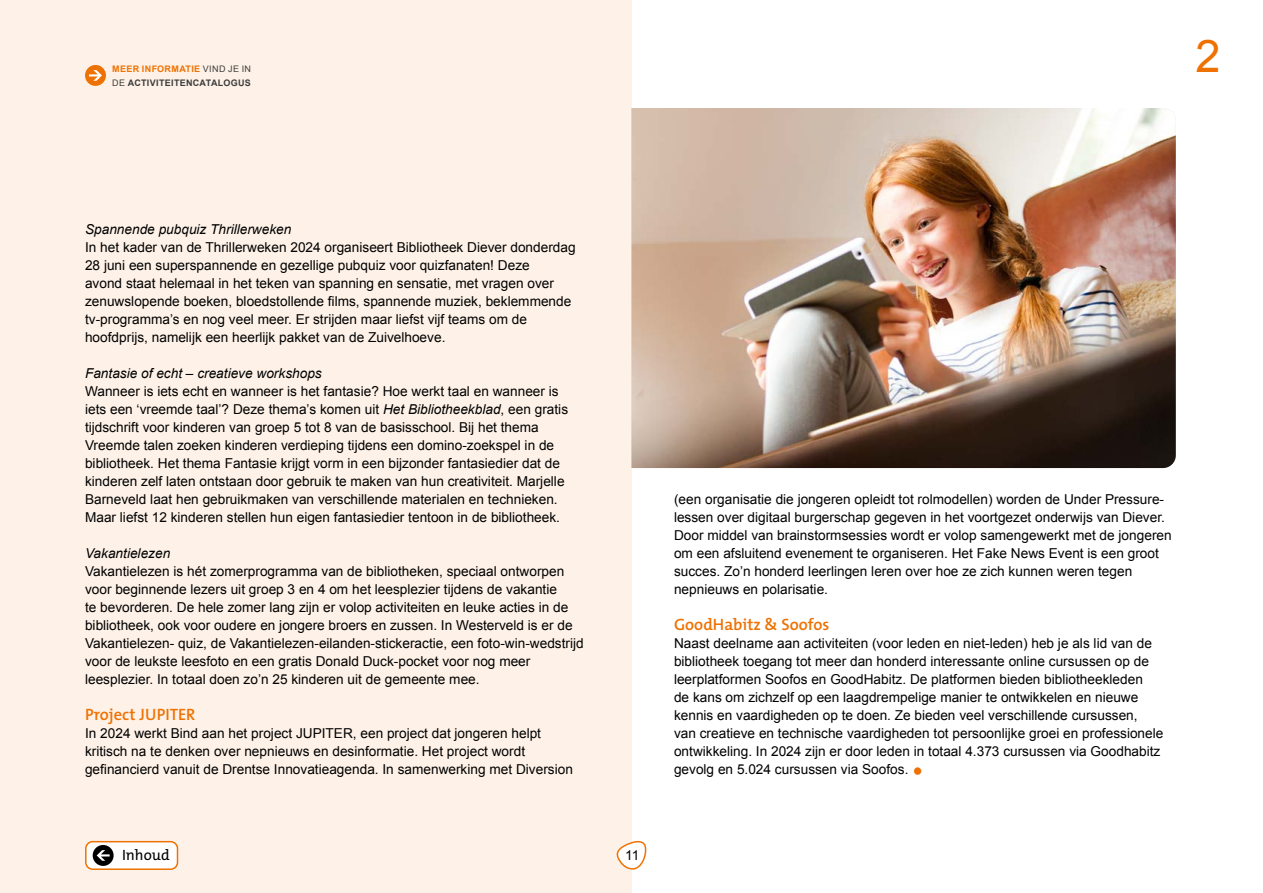
<style>
.page{position:relative;width:1263px;height:893px;background:#fff}
.page>*{position:absolute;margin:0;border:0;box-sizing:border-box;transform-origin:0 0}
.t1{font:45px "Arial";color:#ee7203}
.t2{font:600 16.5px "The Mix";color:#ee7203}
.t3{font:15px "The Mix";color:#000}
.t4{font:13.65px/18px "Arial";color:#000}
.t5{font:italic 13.65px "Arial";color:#000}
.t6{font:700 9px "Arial";letter-spacing:.035em;color:#3c3c3b}
.t7{font:700 9px "Arial";letter-spacing:.04em;color:#ee7203}
.s1{font-weight:400;color:#3c3c3b}
.s2{font-weight:400}
.s3{font-style:italic}
.s4{font-weight:900;font-size:22.5px;color:#ee7203}
</style>
<div class="page">
<div style="left:0;top:0;width:631px;height:893px;background:#fef2e8"></div>
<div style="left:86px;top:842px;width:91px;height:27px;background:#fff;border-radius:7px"></div>
<div style="left:85px;top:841px;width:93px;height:29px;border:2px solid #ee7203;border-radius:7px"></div>
<div style="left:93px;top:845px;width:21px;height:21px;background:#000;border-radius:50%"></div>
<svg style="left:97px;top:850px;width:13px;height:11px"></svg>
<svg style="left:616px;top:839px;width:31px;height:31px"></svg>
<div style="left:85px;top:65px;width:21px;height:21px;background:#ee7203;border-radius:50%"></div>
<svg style="left:89px;top:70px;width:13px;height:11px"></svg>
<img style="left:631px;top:108px;width:545px;height:360px">
<p class="t7" style="left:112px;top:63px;width:140px">MEER INFORMATIE <span class="s1">VIND JE IN</span></p>
<p class="t6" style="left:112px;top:76px;width:140px"><span class="s2">DE</span> ACTIVITEITENCATALOGUS</p>
<p class="t1" style="left:1195px;top:27px;width:27px">2</p>
<p class="t5" style="left:85px;top:220px;width:208px">Spannende pubquiz Thrillerweken</p>
<p class="t4" style="left:85px;top:238px;width:492px">In het kader van de Thrillerweken 2024 organiseert Bibliotheek Diever donderdag 28 juni een superspannende en gezellige pubquiz voor quizfanaten! Deze<br>avond staat helemaal in het teken van spanning en sensatie, met vragen over zenuwslopende boeken, bloedstollende films, spannende muziek, beklemmende tv-programma’s en nog veel meer. Er strijden maar liefst vijf teams om de hoofdprijs, namelijk een heerlijk pakket van de Zuivelhoeve.</p>
<p class="t5" style="left:85px;top:364px;width:238px">Fantasie of echt – creatieve workshops</p>
<p class="t4" style="left:85px;top:382px;width:485px">Wanneer is iets echt en wanneer is het fantasie? Hoe werkt taal en wanneer is iets een ‘vreemde taal’? Deze thema’s komen uit <span class="s3">Het Bibliotheekblad</span>, een gratis tijdschrift voor kinderen van groep 5 tot 8 van de basisschool. Bij het thema Vreemde talen zoeken kinderen verdieping tijdens een domino-zoekspel in de bibliotheek. Het thema Fantasie krijgt vorm in een bijzonder fantasiedier dat de kinderen zelf laten ontstaan door gebruik te maken van hun creativiteit. Marjelle Barneveld laat hen gebruikmaken van verschillende materialen en technieken.<br>Maar liefst 12 kinderen stellen hun eigen fantasiedier tentoon in de bibliotheek.</p>
<p class="t5" style="left:85px;top:544px;width:87px">Vakantielezen</p>
<p class="t4" style="left:85px;top:562px;width:500px">Vakantielezen is hét zomerprogramma van de bibliotheken, speciaal ontworpen voor beginnende lezers uit groep 3 en 4 om het leesplezier tijdens de vakantie<br>te bevorderen. De hele zomer lang zijn er volop activiteiten en leuke acties in de bibliotheek, ook voor oudere en jongere broers en zussen. In Westerveld is er de Vakantielezen- quiz, de Vakantielezen-eilanden-stickeractie, een foto-win-wedstrijd voor de leukste leesfoto en een gratis Donald Duck-pocket voor nog meer leesplezier. In totaal doen zo’n 25 kinderen uit de gemeente mee.</p>
<p class="t2" style="left:85px;top:701px;width:112px">Project JUPITER</p>
<p class="t4" style="left:85px;top:724px;width:489px">In 2024 werkt Bind aan het project JUPITER, een project dat jongeren helpt kritisch na te denken over nepnieuws en desinformatie. Het project wordt gefinancierd vanuit de Drentse Innovatieagenda. In samenwerking met Diversion</p>
<p class="t3" style="left:122px;top:842px;width:49px">Inhoud</p>
<p class="t4" style="left:625px;top:846px;width:16px">11</p>
<p class="t4" style="left:674px;top:490px;width:499px">(een organisatie die jongeren opleidt tot rolmodellen) worden de Under Pressure&shy;lessen over digitaal burgerschap gegeven in het voortgezet onderwijs van Diever.<br>Door middel van brainstormsessies wordt er volop samengewerkt met de jongeren om een afsluitend evenement te organiseren. Het Fake News Event is een groot succes. Zo’n honderd leerlingen leren over hoe ze zich kunnen weren tegen nepnieuws en polarisatie.</p>
<p class="t2" style="left:674px;top:611px;width:157px">GoodHabitz &amp; Soofos</p>
<p class="t4" style="left:674px;top:634px;width:491px">Naast deelname aan activiteiten (voor leden en niet-leden) heb je als lid van de bibliotheek toegang tot meer dan honderd interessante online cursussen op de leerplatformen Soofos en GoodHabitz. De platformen bieden bibliotheekleden<br>de kans om zichzelf op een laagdrempelige manier te ontwikkelen en nieuwe kennis en vaardigheden op te doen. Ze bieden veel verschillende cursussen,<br>van creatieve en technische vaardigheden tot persoonlijke groei en professionele ontwikkeling. In 2024 zijn er door leden in totaal 4.373 cursussen via Goodhabitz gevolg en 5.024 cursussen via Soofos. <span class="s4">•</span></p>
</div>
